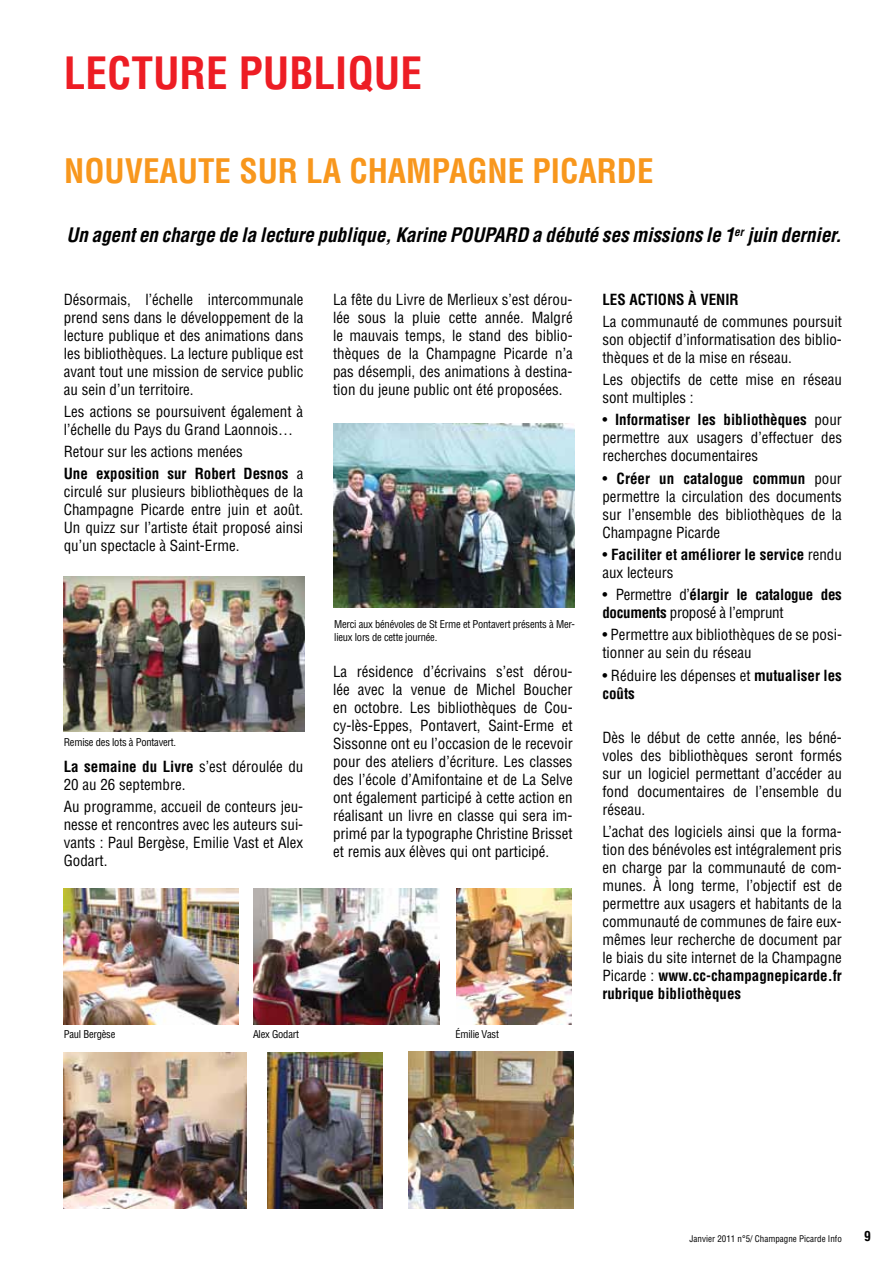
<style>
.page{position:relative;width:893px;height:1263px;background:#fff}
.page>*{position:absolute;margin:0;border:0;box-sizing:border-box;transform-origin:0 0}
.t1{font:700 condensed 43.5px "Helvetica";color:#ed1d24}
.t2{font:700 condensed 33px "Helvetica";color:#f8971d}
.t3{font:italic 700 condensed 19.5px "Helvetica";letter-spacing:-.01em;color:#000}
.t4{font:condensed 15px/18px "Helvetica";color:#000;text-align:justify}
.t5{font:700 condensed 15px/22.2px "Helvetica";color:#000}
.t6{font:700 condensed 15px/18px "Helvetica";letter-spacing:-.02em;color:#000}
.t7{font:700 condensed 13.5px "Helvetica";color:#000}
.t8{font:condensed 10.5px/12.6px "Helvetica";letter-spacing:-.02em;color:#000}
.t9{font:condensed 9px "Helvetica";color:#000}
.s1{font-weight:400}
.s2{font-weight:700}
</style>
<div class="page">
<img style="left:64px;top:576px;width:240px;height:155px">
<img style="left:333px;top:424px;width:241px;height:183px">
<img style="left:64px;top:888px;width:174px;height:137px">
<img style="left:253px;top:888px;width:186px;height:137px">
<img style="left:64px;top:1052px;width:183px;height:157px">
<img style="left:456px;top:888px;width:116px;height:137px">
<img style="left:267px;top:1052px;width:116px;height:157px">
<img style="left:409px;top:1052px;width:164px;height:157px">
<h1 class="t1" style="left:64px;top:46px;width:360px">LECTURE PUBLIQUE</h1>
<h2 class="t2" style="left:64px;top:150px;width:591px">NOUVEAUTE SUR LA CHAMPAGNE PICARDE</h2>
<h3 class="t3" style="left:66px;top:223px;width:777px">Un agent en charge de la lecture publique, Karine POUPARD a débuté ses missions le 1<sup>er</sup> juin dernier.</h3>
<p class="t4" style="left:64px;top:290px;width:241px">Désormais, l’échelle intercommunale prend sens dans le développement de la lecture publique et des animations dans les bibliothèques. La lecture publique est avant tout une mission de service public au sein d’un territoire.</p>
<p class="t4" style="left:64px;top:402px;width:241px">Les actions se poursuivent également à l’échelle du Pays du Grand Laonnois…</p>
<p class="t5" style="left:64px;top:440px;width:241px"><span class="s1">Retour sur les actions menées<br></span>Une exposition sur Robert Desnos <span class="s1">a</span></p>
<p class="t4" style="left:64px;top:483px;width:241px">circulé sur plusieurs bibliothèques de la Champagne Picarde entre juin et août.<br>Un quizz sur l’artiste était proposé ainsi qu’un spectacle à Saint-Erme.</p>
<p class="t8" style="left:64px;top:736px;width:114px">Remise des lots à Pontavert.</p>
<p class="t4" style="left:64px;top:757px;width:241px"><span class="s2">La semaine du Livre</span> s’est déroulée du<br>20 au 26 septembre.</p>
<p class="t4" style="left:64px;top:797px;width:241px">Au programme, accueil de conteurs jeu&shy;nesse et rencontres avec les auteurs sui&shy;vants : Paul Bergèse, Emilie Vast et Alex Godart.</p>
<p class="t4" style="left:333px;top:290px;width:241px">La fête du Livre de Merlieux s’est dérou&shy;lée sous la pluie cette année. Malgré le mauvais temps, le stand des biblio&shy;thèques de la Champagne Picarde n’a pas désempli, des animations à destina&shy;tion du jeune public ont été proposées.</p>
<p class="t8" style="left:334px;top:618px;width:242px">Merci aux bénévoles de St Erme et Pontavert présents à Mer&shy;lieux lors de cette journée.</p>
<p class="t4" style="left:333px;top:663px;width:241px">La résidence d’écrivains s’est dérou&shy;lée avec la venue de Michel Boucher en octobre. Les bibliothèques de Cou&shy;cy-lès-Eppes, Pontavert, Saint-Erme et Sissonne ont eu l’occasion de le recevoir pour des ateliers d’écriture. Les classes des l’école d’Amifontaine et de La Selve ont également participé à cette action en réalisant un livre en classe qui sera im&shy;primé par la typographe Christine Brisset et remis aux élèves qui ont participé.</p>
<p class="t8" style="left:64px;top:1028px;width:53px">Paul Bergèse</p>
<p class="t8" style="left:253px;top:1028px;width:48px">Alex Godart</p>
<p class="t8" style="left:455px;top:1028px;width:45px">Émilie Vast</p>
<p class="t5" style="left:602px;top:288px;width:138px">LES ACTIONS À VENIR</p>
<p class="t4" style="left:602px;top:312px;width:241px">La communauté de communes poursuit son objectif d’informatisation des biblio&shy;thèques et de la mise en réseau.</p>
<p class="t4" style="left:602px;top:370px;width:241px">Les objectifs de cette mise en réseau sont multiples :</p>
<p class="t4" style="left:602px;top:411px;width:241px">• <span class="s2">Informatiser les bibliothèques</span> pour permettre aux usagers d’effectuer des recherches documentaires</p>
<p class="t4" style="left:602px;top:469px;width:241px">• <span class="s2">Créer un catalogue commun</span> pour permettre la circulation des documents sur l’ensemble des bibliothèques de la Champagne Picarde</p>
<p class="t5" style="left:602px;top:545px;width:241px;line-height:18px"><span class="s1">•</span> Faciliter et améliorer le service <span class="s1">rendu aux lecteurs</span></p>
<p class="t6" style="left:602px;top:585px;width:241px"><span class="s1">• Permettre d’</span>élargir le catalogue des documents <span class="s1">proposé à l’emprunt</span></p>
<p class="t4" style="left:602px;top:626px;width:241px">• Permettre aux bibliothèques de se posi&shy;tionner au sein du réseau</p>
<p class="t4" style="left:602px;top:666px;width:241px">• Réduire les dépenses et <span class="s2">mutualiser les coûts</span></p>
<p class="t4" style="left:602px;top:728px;width:241px">Dès le début de cette année, les béné&shy;voles des bibliothèques seront formés sur un logiciel permettant d’accéder au fond documentaires de l’ensemble du réseau.</p>
<p class="t4" style="left:602px;top:823px;width:241px">L’achat des logiciels ainsi que la forma&shy;tion des bénévoles est intégralement pris en charge par la communauté de com&shy;munes. À long terme, l’objectif est de permettre aux usagers et habitants de la communauté de communes de faire eux&shy;mêmes leur recherche de document par le biais du site internet de la Champagne Picarde : <span class="s2">www.cc-champagnepicarde.fr rubrique bibliothèques</span></p>
<p class="t9" style="left:690px;top:1233px;width:154px">Janvier 2011 n°5/ Champagne Picarde Info</p>
<p class="t7" style="left:864px;top:1227px;width:8px">9</p>
</div>
